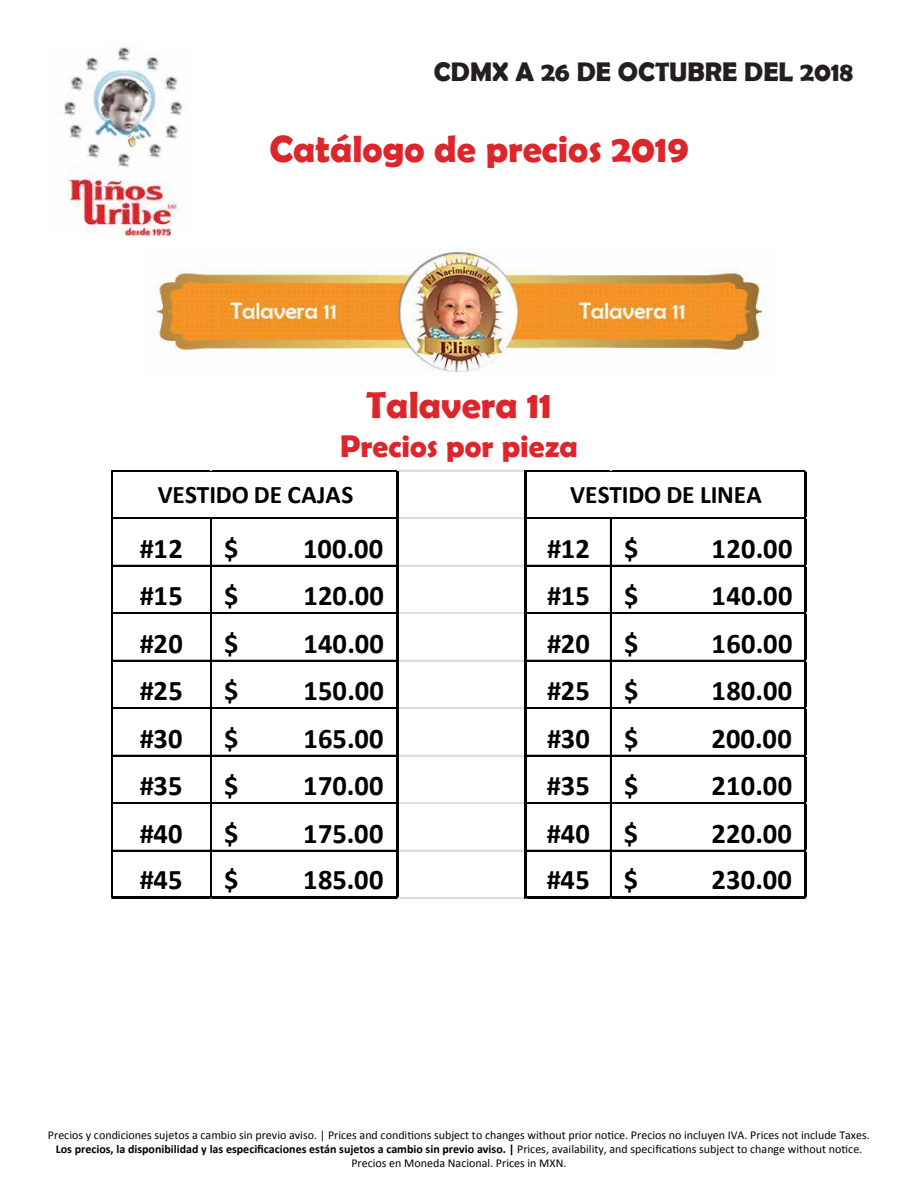
<style>
.page{position:relative;width:918px;height:1188px;background:#fff}
.page>*{position:absolute;margin:0;border:0;box-sizing:border-box;transform-origin:0 0}
.t1{font:700 38.1px "Berlin Sans FB Demi";color:#dd262b}
.t2{font:700 31.5px "Berlin Sans FB Demi";color:#dd262b}
.t3{font:700 28.5px "Calibri";letter-spacing:.01em;color:#010101}
.t4{font:700 27px "Berlin Sans FB Demi";color:#231f20}
.t5{font:700 25.35px "Calibri";letter-spacing:-.005em;color:#010101}
.t6{font:12px/14.4px "Calibri";color:#010101;text-align:center}
.s1{font-weight:700}
</style>
<div class="page">
<img style="left:64px;top:45px;width:119px;height:192px">
<img style="left:154px;top:248px;width:612px;height:124px">
<hr style="left:112px;top:470px;width:286px;height:1px;background:#010101">
<hr style="left:398px;top:470px;width:127px;height:1px;background:#dadcdd">
<hr style="left:527px;top:470px;width:280px;height:1px;background:#010101">
<hr style="left:112px;top:517px;width:284px;height:1px;background:#010101">
<hr style="left:112px;top:518px;width:284px;height:1px;background:#010101">
<hr style="left:398px;top:517px;width:127px;height:1px;background:#dadcdd">
<hr style="left:398px;top:518px;width:127px;height:1px;background:#dadcdd">
<hr style="left:527px;top:517px;width:277px;height:1px;background:#010101">
<hr style="left:527px;top:518px;width:277px;height:1px;background:#010101">
<hr style="left:112px;top:565px;width:284px;height:1px;background:#010101">
<hr style="left:398px;top:565px;width:127px;height:1px;background:#dadcdd">
<hr style="left:527px;top:565px;width:277px;height:1px;background:#010101">
<hr style="left:112px;top:612px;width:284px;height:1px;background:#010101">
<hr style="left:112px;top:613px;width:284px;height:1px;background:#010101">
<hr style="left:398px;top:612px;width:127px;height:1px;background:#dadcdd">
<hr style="left:398px;top:613px;width:127px;height:1px;background:#dadcdd">
<hr style="left:527px;top:612px;width:277px;height:1px;background:#010101">
<hr style="left:527px;top:613px;width:277px;height:1px;background:#010101">
<hr style="left:112px;top:660px;width:284px;height:1px;background:#010101">
<hr style="left:398px;top:660px;width:127px;height:1px;background:#dadcdd">
<hr style="left:527px;top:660px;width:277px;height:1px;background:#010101">
<hr style="left:112px;top:707px;width:284px;height:1px;background:#010101">
<hr style="left:112px;top:708px;width:284px;height:1px;background:#010101">
<hr style="left:398px;top:707px;width:127px;height:1px;background:#dadcdd">
<hr style="left:398px;top:708px;width:127px;height:1px;background:#dadcdd">
<hr style="left:527px;top:707px;width:277px;height:1px;background:#010101">
<hr style="left:527px;top:708px;width:277px;height:1px;background:#010101">
<hr style="left:112px;top:755px;width:284px;height:1px;background:#010101">
<hr style="left:398px;top:755px;width:127px;height:1px;background:#dadcdd">
<hr style="left:527px;top:755px;width:277px;height:1px;background:#010101">
<hr style="left:112px;top:802px;width:284px;height:1px;background:#010101">
<hr style="left:112px;top:803px;width:284px;height:1px;background:#010101">
<hr style="left:398px;top:802px;width:127px;height:1px;background:#dadcdd">
<hr style="left:398px;top:803px;width:127px;height:1px;background:#dadcdd">
<hr style="left:527px;top:802px;width:277px;height:1px;background:#010101">
<hr style="left:527px;top:803px;width:277px;height:1px;background:#010101">
<hr style="left:112px;top:850px;width:284px;height:1px;background:#010101">
<hr style="left:398px;top:850px;width:127px;height:1px;background:#dadcdd">
<hr style="left:527px;top:850px;width:277px;height:1px;background:#010101">
<hr style="left:111px;top:470px;width:1px;height:429px;background:#010101">
<hr style="left:210px;top:519px;width:1px;height:378px;background:#010101">
<hr style="left:211px;top:519px;width:1px;height:378px;background:#010101">
<hr style="left:112px;top:897px;width:286px;height:2px;background:#010101">
<hr style="left:396px;top:471px;width:2px;height:428px;background:#010101">
<hr style="left:398px;top:897px;width:127px;height:1px;background:#dadcdd">
<hr style="left:398px;top:898px;width:127px;height:1px;background:#dadcdd">
<hr style="left:525px;top:470px;width:2px;height:429px;background:#010101">
<hr style="left:610px;top:519px;width:1px;height:378px;background:#010101">
<hr style="left:527px;top:897px;width:280px;height:2px;background:#010101">
<hr style="left:804px;top:471px;width:3px;height:428px;background:#010101">
<h3 class="t4" style="left:434px;top:56px;width:421px">CDMX A 26 DE OCTUBRE DEL 2018</h3>
<h1 class="t1" style="left:269px;top:126px;width:421px">Catálogo de precios 2019</h1>
<h1 class="t1" style="left:366px;top:382px;width:187px">Talavera 11</h1>
<h2 class="t2" style="left:340px;top:428px;width:240px">Precios por pieza</h2>
<h3 class="t5" style="left:158px;top:478px;width:197px">VESTIDO DE CAJAS</h3>
<h3 class="t5" style="left:570px;top:478px;width:193px">VESTIDO DE LINEA</h3>
<h3 class="t3" style="left:140px;top:530px;width:44px">#12</h3>
<h3 class="t3" style="left:224px;top:530px;width:16px">$</h3>
<h3 class="t3" style="left:303px;top:530px;width:82px">100.00</h3>
<h3 class="t3" style="left:547px;top:530px;width:93px">#12 $</h3>
<h3 class="t3" style="left:712px;top:530px;width:82px">120.00</h3>
<h3 class="t3" style="left:140px;top:578px;width:44px">#15</h3>
<h3 class="t3" style="left:224px;top:578px;width:16px">$</h3>
<h3 class="t3" style="left:303px;top:578px;width:82px">120.00</h3>
<h3 class="t3" style="left:547px;top:578px;width:93px">#15 $</h3>
<h3 class="t3" style="left:712px;top:578px;width:82px">140.00</h3>
<h3 class="t3" style="left:140px;top:625px;width:44px">#20</h3>
<h3 class="t3" style="left:224px;top:625px;width:16px">$</h3>
<h3 class="t3" style="left:303px;top:625px;width:82px">140.00</h3>
<h3 class="t3" style="left:547px;top:625px;width:93px">#20 $</h3>
<h3 class="t3" style="left:712px;top:625px;width:82px">160.00</h3>
<h3 class="t3" style="left:140px;top:673px;width:44px">#25</h3>
<h3 class="t3" style="left:224px;top:673px;width:16px">$</h3>
<h3 class="t3" style="left:303px;top:673px;width:82px">150.00</h3>
<h3 class="t3" style="left:547px;top:673px;width:93px">#25 $</h3>
<h3 class="t3" style="left:712px;top:673px;width:82px">180.00</h3>
<h3 class="t3" style="left:140px;top:720px;width:44px">#30</h3>
<h3 class="t3" style="left:224px;top:720px;width:16px">$</h3>
<h3 class="t3" style="left:303px;top:720px;width:82px">165.00</h3>
<h3 class="t3" style="left:547px;top:720px;width:93px">#30 $</h3>
<h3 class="t3" style="left:712px;top:720px;width:82px">200.00</h3>
<h3 class="t3" style="left:140px;top:768px;width:44px">#35</h3>
<h3 class="t3" style="left:224px;top:768px;width:16px">$</h3>
<h3 class="t3" style="left:303px;top:768px;width:82px">170.00</h3>
<h3 class="t3" style="left:547px;top:768px;width:93px">#35 $</h3>
<h3 class="t3" style="left:712px;top:768px;width:82px">210.00</h3>
<h3 class="t3" style="left:140px;top:815px;width:44px">#40</h3>
<h3 class="t3" style="left:224px;top:815px;width:16px">$</h3>
<h3 class="t3" style="left:303px;top:815px;width:82px">175.00</h3>
<h3 class="t3" style="left:547px;top:815px;width:93px">#40 $</h3>
<h3 class="t3" style="left:712px;top:815px;width:82px">220.00</h3>
<h3 class="t3" style="left:140px;top:862px;width:44px">#45</h3>
<h3 class="t3" style="left:224px;top:862px;width:16px">$</h3>
<h3 class="t3" style="left:303px;top:862px;width:82px">185.00</h3>
<h3 class="t3" style="left:547px;top:862px;width:93px">#45 $</h3>
<h3 class="t3" style="left:712px;top:862px;width:82px">230.00</h3>
<p class="t6" style="left:48px;top:1127px;width:823px">Precios y condiciones sujetos a cambio sin previo aviso. | Prices and conditions subject to changes without prior notice. Precios no incluyen IVA. Prices not include Taxes.<br><span class="s1">Los precios, la disponibilidad y las especificaciones están sujetos a cambio sin previo aviso. |</span> Prices, availability, and specifications subject to change without notice.<br>Precios en Moneda Nacional. Prices in MXN.</p>
</div>
